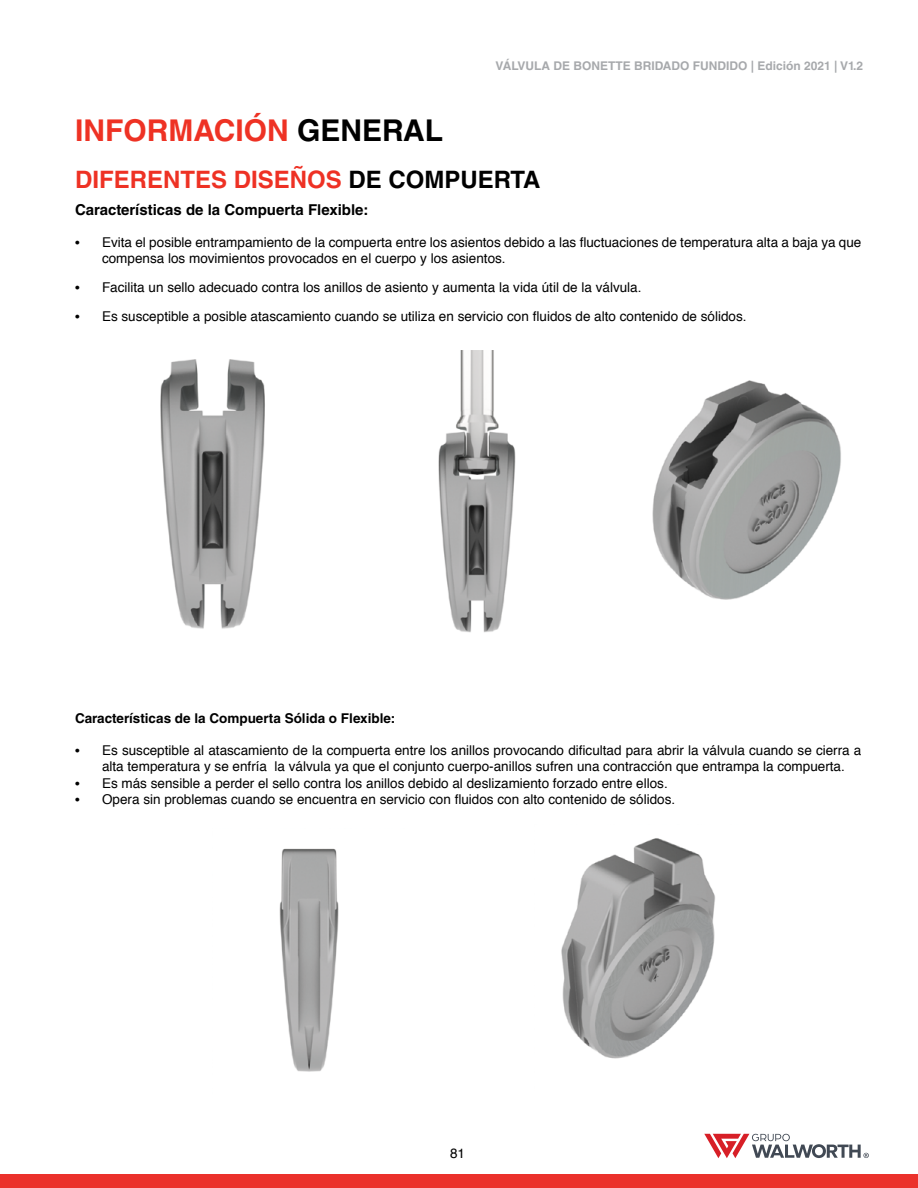
<style>
.page{position:relative;width:918px;height:1188px;background:#fff}
.page>*{position:absolute;margin:0;border:0;box-sizing:border-box;transform-origin:0 0}
.t1{font:700 30px "Helvetica LT Std";color:#ee3224}
.t2{font:700 24px "Helvetica LT Std";color:#000}
.t3{font:700 15px "Helvetica LT Std";color:#000}
.t4{font:13.5px/16.2px "Helvetica";color:#000}
.t5{font:700 13.5px "Helvetica LT Std";color:#000}
.t6{font:700 12px "Helvetica LT Std";color:#a7a9ac}
.s1{color:#000}
.s2{color:#ee3224}
.s3{color:#ee3124}
.s4{font-family:"Times"}
</style>
<div class="page">
<div style="left:0;top:1174px;width:918px;height:14px;background:#eb312b"></div>
<svg style="left:704px;top:1134px;width:165px;height:24px"></svg>
<img style="left:160px;top:359px;width:105px;height:270px">
<img style="left:438px;top:351px;width:78px;height:282px">
<img style="left:652px;top:380px;width:189px;height:220px">
<img style="left:279px;top:848px;width:60px;height:224px">
<img style="left:561px;top:838px;width:154px;height:221px">
<h1 class="t1" style="left:75px;top:112px;width:370px">INFORMACIÓN <span class="s1">GENERAL</span></h1>
<p class="t6" style="left:496px;top:59px;width:369px">VÁLVULA DE BONETTE BRIDADO FUNDIDO | Edición 2021 | V1.2</p>
<h2 class="t2" style="left:75px;top:165px;width:467px"><span class="s2">DIFERENTES</span> <span class="s3">DISEÑOS</span> DE COMPUERTA</h2>
<p class="t3" style="left:75px;top:200px;width:295px">Características de la Compuerta Flexible:</p>
<p class="t4" style="left:102px;top:235px;width:761px;text-indent:-27px"><span class="s4">•</span> Evita el posible entrampamiento de la compuerta entre los asientos debido a las fluctuaciones de temperatura alta a baja ya que compensa los movimientos provocados en el cuerpo y los asientos.</p>
<p class="t4" style="left:75px;top:280px;width:568px"><span class="s4">•</span> Facilita un sello adecuado contra los anillos de asiento y aumenta la vida útil de la válvula.</p>
<p class="t4" style="left:75px;top:309px;width:673px"><span class="s4">•</span> Es susceptible a posible atascamiento cuando se utiliza en servicio con fluidos de alto contenido de sólidos.</p>
<p class="t5" style="left:75px;top:710px;width:322px">Características de la Compuerta Sólida o Flexible:</p>
<p class="t4" style="left:102px;top:743px;width:761px;text-indent:-27px"><span class="s4">•</span> Es susceptible al atascamiento de la compuerta entre los anillos provocando dificultad para abrir la válvula cuando se cierra a alta temperatura y se enfría la válvula ya que el conjunto cuerpo-anillos sufren una contracción que entrampa la compuerta.</p>
<p class="t4" style="left:75px;top:775px;width:594px"><span class="s4">•</span> Es más sensible a perder el sello contra los anillos debido al deslizamiento forzado entre ellos.</p>
<p class="t4" style="left:75px;top:791px;width:602px"><span class="s4">•</span> Opera sin problemas cuando se encuentra en servicio con fluidos con alto contenido de sólidos.</p>
<p class="t4" style="left:450px;top:1146px;width:17px">81</p>
</div>
